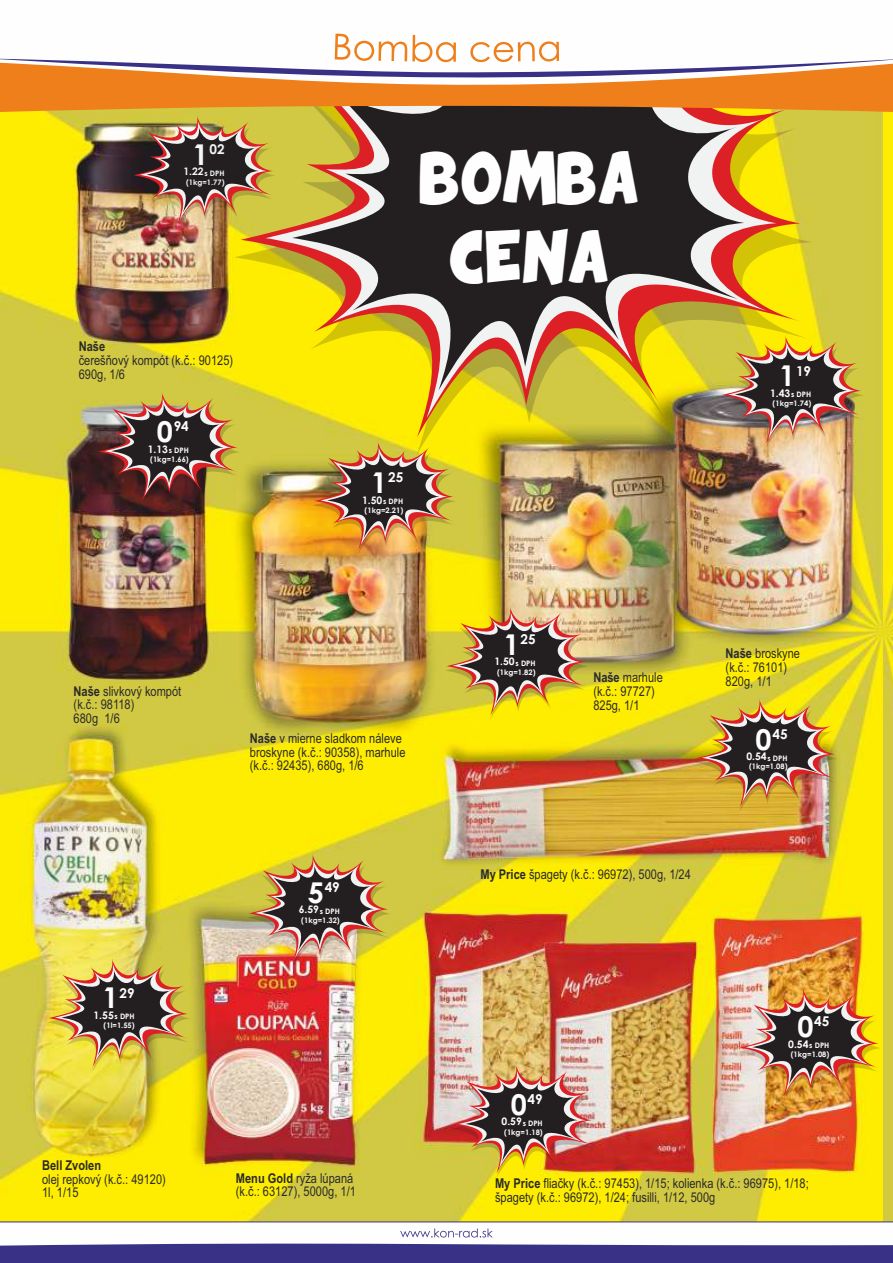
<style>
.page{position:relative;width:893px;height:1263px;background:#fff}
.page>*{position:absolute;margin:0;border:0;box-sizing:border-box;transform-origin:0 0}
.t1{font:36px/78.3px "Comix Loud";color:#fefefe;text-align:center}
.t2{font:700 28.65px "Century Gothic";color:#fefefe}
.t3{font:700 28.65px "Century Gothic";color:#f4f4f4}
.t4{font:13.5px/13.8px "Arial Narrow";color:#2b2a29}
.t5{font:700 13.5px "Century Gothic";color:#fefefe}
.t6{font:700 13.5px "Arial Narrow";color:#2b2a29}
.t7{font:700 13.5px "Century Gothic";color:#f4f4f4}
.t8{font:700 10.35px "Century Gothic";color:#fefefe}
.t9{font:700 10.35px "Century Gothic";color:#f4f4f4}
.t10{font:700 7.5px "Century Gothic";color:#fefefe}
.t11{font:700 7.5px "Century Gothic";color:#f4f4f4}
.s1{font-size:7.5px}
.s2{font-weight:700}
</style>
<div class="page">
<img style="left:0;top:113px;width:893px;height:1108px">
<img style="left:234px;top:113px;width:581px;height:342px">
<svg style="left:241px;top:113px;width:562px;height:324px"></svg>
<svg style="left:265px;top:113px;width:511px;height:305px;fill:#f6e904"></svg>
<svg style="left:292px;top:113px;width:452px;height:277px;fill:#231f20"></svg>
<svg style="left:0;top:34px;width:893px;height:28px"></svg>
<svg style="left:0;top:62px;width:893px;height:51px;fill:#ef7f1a"></svg>
<svg style="left:0;top:1221px;width:893px;height:42px"></svg>
<img style="left:694px;top:698px;width:144px;height:114px">
<svg style="left:47px;top:958px;width:144px;height:113px"></svg>
<img style="left:312px;top:440px;width:145px;height:114px">
<svg style="left:445px;top:606px;width:144px;height:114px"></svg>
<img style="left:247px;top:853px;width:145px;height:114px">
<img style="left:451px;top:1064px;width:144px;height:114px">
<img style="left:738px;top:987px;width:144px;height:114px">
<img style="left:720px;top:335px;width:145px;height:113px">
<svg style="left:97px;top:391px;width:144px;height:114px"></svg>
<img style="left:132px;top:115px;width:144px;height:114px">
<h2 class="t3" style="left:193px;top:143px;width:18px">1</h2>
<p class="t9" style="left:183px;top:168px;width:43px">1.22<span class="s1">s DPH</span></p>
<p class="t11" style="left:186px;top:179px;width:40px">(1kg=1.77)</p>
<p class="t7" style="left:209px;top:144px;width:17px">02</p>
<p class="t6" style="left:79px;top:341px;width:28px">Naše</p>
<p class="t4" style="left:79px;top:355px;width:156px">čerešňový kompót (k.č.: 90125)<br>690g, 1/6</p>
<h2 class="t2" style="left:157px;top:420px;width:18px">0</h2>
<p class="t8" style="left:148px;top:445px;width:43px">1.13<span class="s1">s DPH</span></p>
<p class="t10" style="left:150px;top:456px;width:40px">(1kg=1.66)</p>
<p class="t5" style="left:174px;top:421px;width:17px">94</p>
<h1 class="t1" style="left:419px;top:146px;width:222px">BOMBA<br>CENA</h1>
<h2 class="t2" style="left:371px;top:472px;width:18px">1</h2>
<p class="t8" style="left:362px;top:496px;width:43px">1.50<span class="s1">s DPH</span></p>
<p class="t10" style="left:365px;top:507px;width:40px">(1kg=2.21)</p>
<p class="t5" style="left:388px;top:472px;width:17px">25</p>
<h2 class="t2" style="left:779px;top:365px;width:18px">1</h2>
<p class="t8" style="left:770px;top:389px;width:43px">1.43<span class="s1">s DPH</span></p>
<p class="t10" style="left:773px;top:401px;width:40px">(1kg=1.74)</p>
<p class="t5" style="left:796px;top:365px;width:17px">19</p>
<p class="t4" style="left:74px;top:685px;width:109px"><span class="s2">Naše</span> slivkový kompót (k.č.: 98118)<br>680g 1/6</p>
<h2 class="t2" style="left:103px;top:987px;width:18px">1</h2>
<p class="t8" style="left:94px;top:1011px;width:43px">1.55<span class="s1">s DPH</span></p>
<p class="t10" style="left:104px;top:1022px;width:33px">(1l=1.55)</p>
<p class="t5" style="left:120px;top:987px;width:17px">29</p>
<h2 class="t2" style="left:504px;top:633px;width:18px">1</h2>
<p class="t8" style="left:494px;top:658px;width:43px">1.50<span class="s1">s DPH</span></p>
<p class="t10" style="left:497px;top:669px;width:40px">(1kg=1.82)</p>
<p class="t5" style="left:520px;top:634px;width:17px">25</p>
<p class="t4" style="left:593px;top:672px;width:71px"><span class="s2">Naše</span> marhule (k.č.: 97727)<br>825g, 1/1</p>
<p class="t4" style="left:726px;top:648px;width:76px"><span class="s2">Naše</span> broskyne (k.č.: 76101)<br>820g, 1/1</p>
<h2 class="t2" style="left:755px;top:728px;width:18px">0</h2>
<p class="t8" style="left:746px;top:752px;width:43px">0.54<span class="s1">s DPH</span></p>
<p class="t10" style="left:749px;top:764px;width:40px">(1kg=1.08)</p>
<p class="t4" style="left:250px;top:732px;width:157px"><span class="s2">Naše</span> v mierne sladkom náleve broskyne (k.č.: 90358), marhule (k.č.: 92435), 680g, 1/6</p>
<p class="t5" style="left:772px;top:729px;width:17px">45</p>
<h2 class="t2" style="left:308px;top:881px;width:18px">5</h2>
<p class="t8" style="left:299px;top:905px;width:43px">6.59<span class="s1">s DPH</span></p>
<p class="t10" style="left:301px;top:917px;width:40px">(1kg=1.32)</p>
<p class="t5" style="left:325px;top:882px;width:17px">49</p>
<p class="t4" style="left:480px;top:869px;width:212px"><span class="s2">My Price</span> špagety (k.č.: 96972), 500g, 1/24</p>
<h2 class="t2" style="left:511px;top:1093px;width:18px">0</h2>
<p class="t8" style="left:502px;top:1118px;width:43px">0.59<span class="s1">s DPH</span></p>
<p class="t10" style="left:504px;top:1129px;width:40px">(1kg=1.18)</p>
<p class="t5" style="left:528px;top:1094px;width:17px">49</p>
<h2 class="t2" style="left:797px;top:1016px;width:18px">0</h2>
<p class="t8" style="left:788px;top:1040px;width:43px">0.54<span class="s1">s DPH</span></p>
<p class="t10" style="left:791px;top:1051px;width:40px">(1kg=1.08)</p>
<p class="t5" style="left:814px;top:1016px;width:17px">45</p>
<p class="t6" style="left:42px;top:1160px;width:61px">Bell Zvolen</p>
<p class="t4" style="left:42px;top:1173px;width:125px">olej repkový (k.č.: 49120)<br>1l, 1/15</p>
<p class="t4" style="left:236px;top:1172px;width:122px"><span class="s2">Menu Gold</span> ryža lúpaná (k.č.: 63127), 5000g, 1/1</p>
<p class="t4" style="left:495px;top:1177px;width:315px"><span class="s2">My Price</span> fliačky (k.č.: 97453), 1/15; kolienka (k.č.: 96975), 1/18; špagety (k.č.: 96972), 1/24; fusilli, 1/12, 500g</p>
</div>
